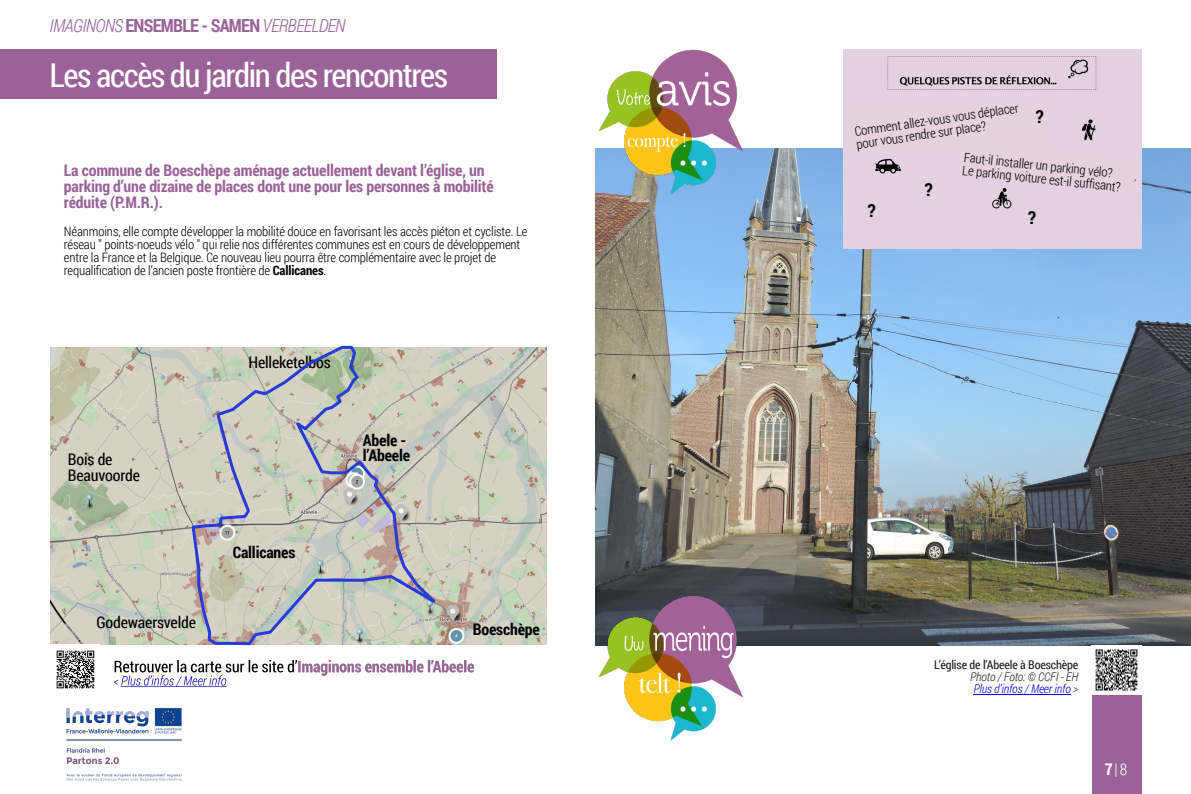
<style>
.page{position:relative;width:1191px;height:794px;background:#fff}
.page>*{position:absolute;margin:0;border:0;box-sizing:border-box;transform-origin:0 0}
.t1{font:33px "Roboto Condensed";letter-spacing:-.04em;color:#fff}
.t2{font:italic 300 18px "Roboto Condensed";letter-spacing:-.04em;color:#9a6298}
.t3{font:700 18px "Roboto Condensed";color:#000}
.t4{font:700 16px/16px "Roboto Condensed";letter-spacing:-.01em;color:#9a6298}
.t5{font:16px/16px "Roboto Condensed";letter-spacing:-.01em;color:#000}
.t6{font:700 16px/15px "Roboto Condensed";letter-spacing:-.01em;color:#000}
.t7{font:300 16px "Roboto Condensed";color:#fff}
.t8{font:300 13px/13px "Roboto Condensed";letter-spacing:-.01em;color:#000}
.t9{font:italic 300 12px/12px "Roboto Condensed";letter-spacing:-.01em;color:#231f20}
.t10{font:12px "Roboto Condensed";letter-spacing:-.01em;color:#231f20}
.s1{font-weight:700;font-style:normal}
.s2{font-weight:700}
.s3{color:#00f}
</style>
<div class="page">
<div style="left:0;top:50px;width:496px;height:49px;background:#9a6298"></div>
<img style="left:51px;top:347px;width:495px;height:298px">
<svg style="left:190px;top:345px;width:262px;height:301px;background:#c4c4bc"></svg>
<img style="left:66px;top:708px;width:116px;height:74px">
<img style="left:56px;top:650px;width:39px;height:39px">
<img style="left:114px;top:660px;width:359px;height:27px">
<div style="left:1091px;top:694px;width:50px;height:100px;background:#9a6298"></div>
<img style="left:595px;top:149px;width:596px;height:496px">
<hr style="left:973px;top:694px;width:97px;height:1px;background:#00f">
<img style="left:1095px;top:649px;width:43px;height:42px">
<img style="left:595px;top:50px;width:149px;height:148px">
<img style="left:595px;top:595px;width:149px;height:146px">
<div style="left:843px;top:50px;width:298px;height:198px;background:#e3d1e1"></div>
<div style="left:848px;top:101px;width:205px;height:51px;background:#e5d1e0"></div>
<div style="left:955px;top:139px;width:182px;height:54px;background:#e5d1e0"></div>
<h2 class="t2" style="left:50px;top:13px;width:297px">IMAGINONS <span class="s1">ENSEMBLE - SAMEN</span> VERBEELDEN</h2>
<h1 class="t1" style="left:50px;top:52px;width:400px">Les accès du jardin des rencontres</h1>
<p class="t4" style="left:64px;top:162px;width:431px">La commune de Boeschèpe aménage actuellement devant l’église, un parking d’une dizaine de places dont une pour les personnes à mobilité réduite (P.M.R.).</p>
<p class="t8" style="left:64px;top:224px;width:465px">Néanmoins, elle compte développer la mobilité douce en favorisant les accès piéton et cycliste. Le réseau " points-noeuds vélo " qui relie nos différentes communes est en cours de développement entre la France et la Belgique. Ce nouveau lieu pourra être complémentaire avec le projet de requalification de l’ancien poste frontière de <span class="s2">Callicanes</span>.</p>
<p class="t5" style="left:68px;top:450px;width:74px">Bois de<br>Beauvoorde</p>
<p class="t5" style="left:96px;top:613px;width:101px">Godewaersvelde</p>
<p class="t5" style="left:248px;top:353px;width:84px">Helleketelbos</p>
<p class="t6" style="left:363px;top:432px;width:49px">Abele - l’Abeele</p>
<p class="t6" style="left:233px;top:544px;width:64px">Callicanes</p>
<p class="t6" style="left:473px;top:622px;width:68px">Boeschèpe</p>
<p class="t8" style="left:853px;top:124px;width:167px;rotate:-8deg">Comment allez-vous vous déplacer pour vous rendre sur place?</p>
<p class="t8" style="left:964px;top:150px;width:161px;rotate:6deg">Faut-il installer un parking vélo?<br>Le parking voiture est-il suffi sant?</p>
<h2 class="t3" style="left:868px;top:198px;width:9px">?</h2>
<h2 class="t3" style="left:1035px;top:104px;width:9px">?</h2>
<h2 class="t3" style="left:925px;top:177px;width:9px">?</h2>
<h2 class="t3" style="left:1028px;top:205px;width:9px">?</h2>
<p class="t10" style="left:934px;top:656px;width:146px">L’église de l’Abeele à Boeschèpe</p>
<p class="t9" style="left:970px;top:670px;width:110px">Photo / Foto: © CCFI - EH<br><span class="s3">Plus d’infos / Meer info</span> &gt;</p>
<p class="t7" style="left:1104px;top:758px;width:24px"><span class="s2">7</span>|8</p>
</div>
